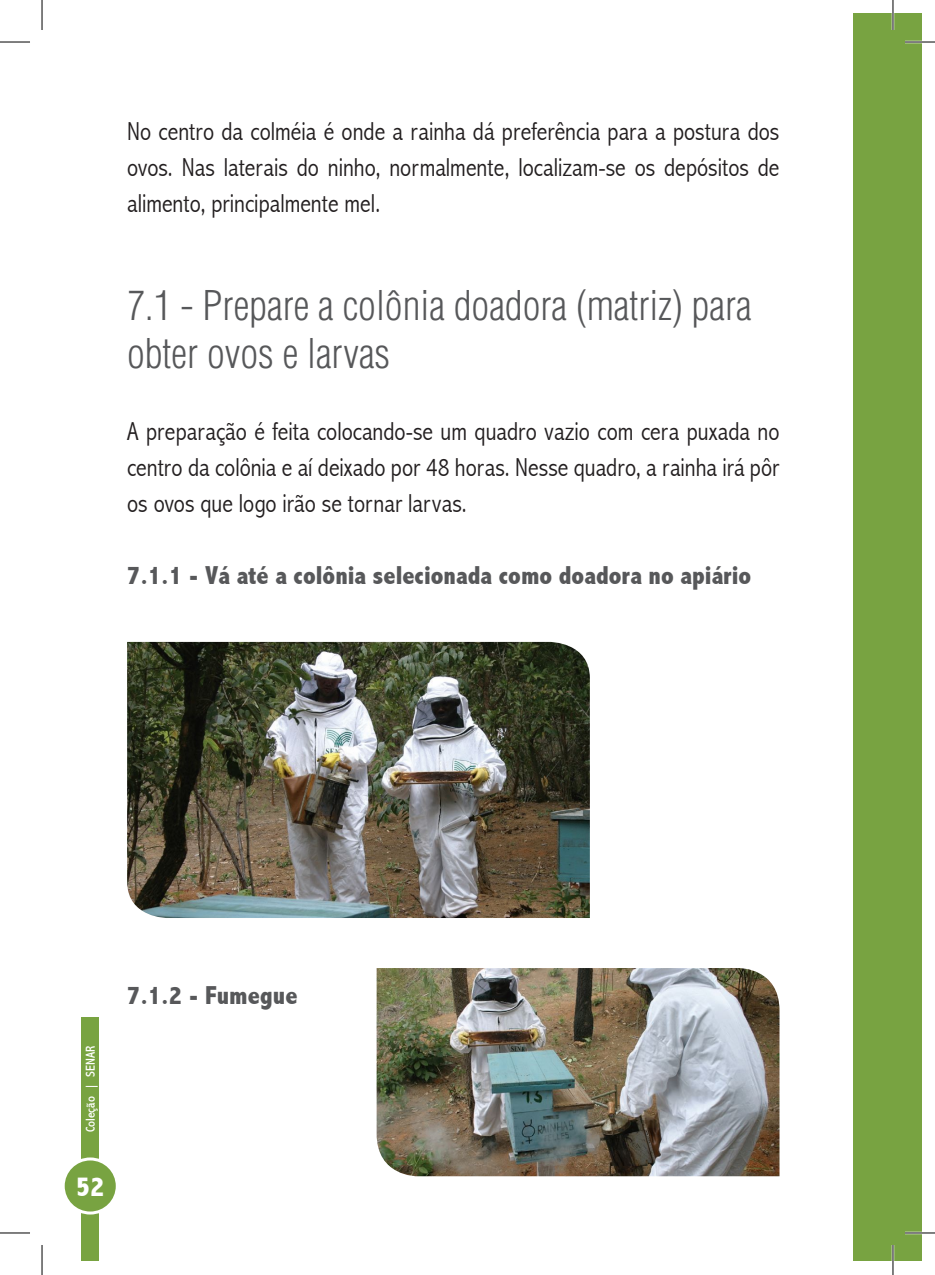
<style>
.page{position:relative;width:935px;height:1275px;background:#fff}
.page>*{position:absolute;margin:0;border:0;box-sizing:border-box;transform-origin:0 0}
.t1{font:300 condensed 40px/48px "Helvetica LT Std";color:#57585a}
.t2{font:800 condensed 28px "Abadi";color:#fff}
.t3{font:300 condensed 26px/36px "Abadi";color:#231f20;text-align:justify}
.t4{font:800 condensed 26px "Abadi";color:#57585a}
.t5{font:condensed 13px "Abadi";color:#fff}
</style>
<div class="page">
<div style="left:82px;top:1017px;width:17px;height:244px;background:#78a341"></div>
<div style="left:63px;top:1159px;width:54px;height:54px;background:#78a341;border-radius:50%"></div>
<div style="left:62px;top:1157px;width:57px;height:57px;border:3px solid #fff;border-radius:50%"></div>
<div style="left:853px;top:14px;width:39px;height:1247px;background:#78a341"></div>
<div style="left:892px;top:14px;width:29px;height:1247px;background:#78a341"></div>
<img style="left:127px;top:642px;width:463px;height:276px">
<img style="left:376px;top:968px;width:403px;height:208px">
<hr style="left:904px;top:41px;width:30px;height:2px;background:#fff">
<hr style="left:904px;top:1231px;width:30px;height:3px;background:#fff">
<hr style="left:891px;top:0;width:3px;height:30px;background:#fff">
<hr style="left:891px;top:1245px;width:3px;height:30px;background:#fff">
<hr style="left:0;top:42px;width:30px;height:1px;background:#000">
<hr style="left:904px;top:42px;width:30px;height:1px;background:#000">
<hr style="left:0;top:1232px;width:30px;height:1px;background:#000">
<hr style="left:904px;top:1232px;width:30px;height:1px;background:#000">
<hr style="left:42px;top:0;width:1px;height:30px;background:#000">
<hr style="left:42px;top:1245px;width:1px;height:30px;background:#000">
<hr style="left:892px;top:0;width:1px;height:30px;background:#000">
<hr style="left:892px;top:1245px;width:1px;height:30px;background:#000">
<p class="t3" style="left:127px;top:113px;width:653px">No centro da colméia é onde a rainha dá preferência para a postura dos ovos. Nas laterais do ninho, normalmente, localizam-se os depósitos de alimento, principalmente mel.</p>
<h1 class="t1" style="left:127px;top:281px;width:626px">7.1 - Prepare a colônia doadora (matriz) para obter ovos e larvas</h1>
<p class="t3" style="left:127px;top:413px;width:653px">A preparação é feita colocando-se um quadro vazio com cera puxada no centro da colônia e aí deixado por 48 horas. Nesse quadro, a rainha irá pôr os ovos que logo irão se tornar larvas.</p>
<p class="t4" style="left:127px;top:560px;width:625px">7.1.1 - Vá até a colônia selecionada como doadora no apiário</p>
<p class="t5" style="left:83px;top:1132px;width:88px;rotate:-90deg">Coleção | SENAR</p>
<p class="t2" style="left:76px;top:1170px;width:30px">52</p>
<p class="t4" style="left:127px;top:980px;width:172px">7.1.2 - Fumegue</p>
</div>
